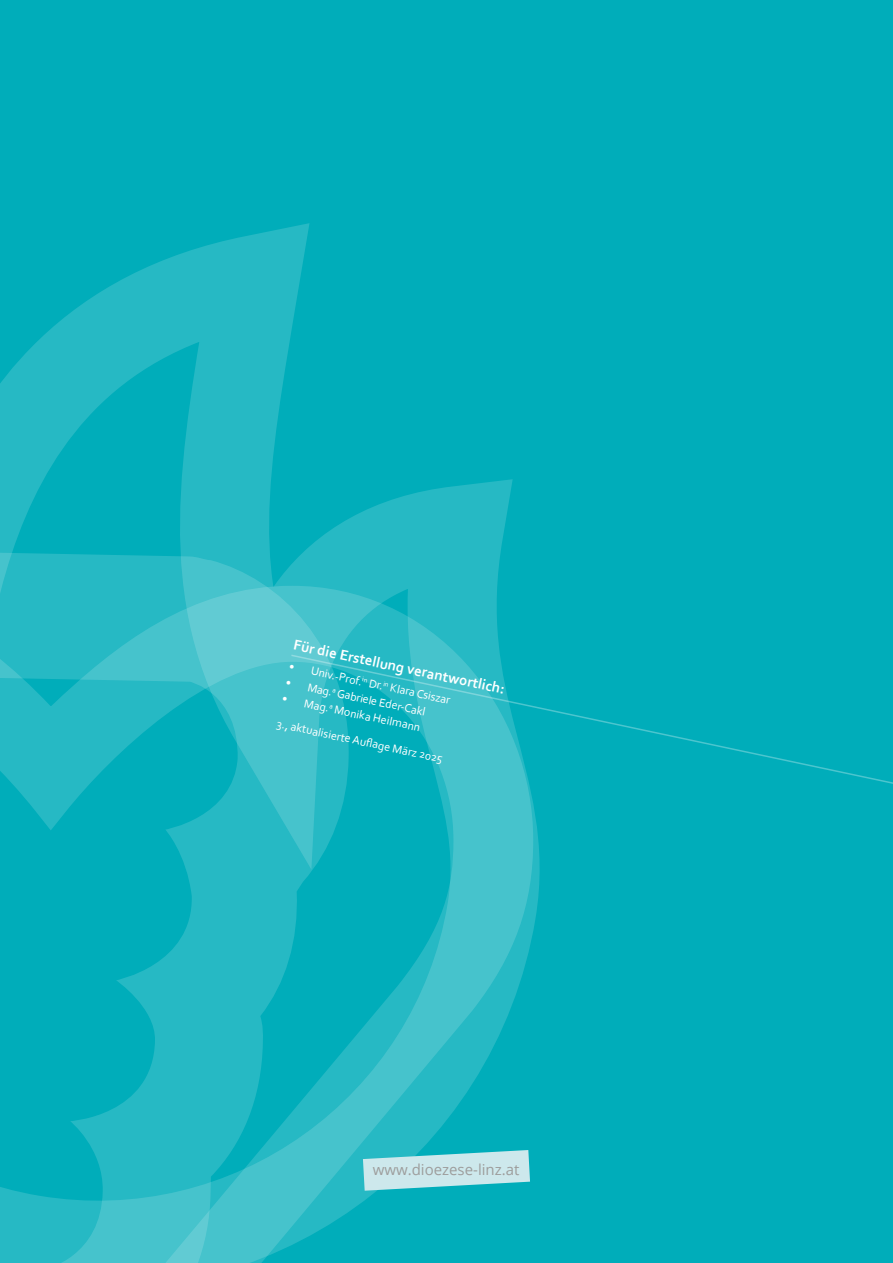
<style>
.page{position:relative;width:893px;height:1263px;background:#00adba}
.page>*{position:absolute;margin:0;border:0;box-sizing:border-box;transform-origin:0 0}
.t1{font:700 15px "Corbel";color:#fff}
.t2{font:15px "Open Sans";color:#9d9d9c}
.t3{font:12px/25.5px "Corbel";color:#fff}
</style>
<div class="page">
<svg style="left:351px;top:479px;width:189px;height:441px"></svg>
<svg style="left:0;top:223px;width:351px;height:361px;fill:#26b9c4"></svg>
<svg style="left:0;top:584px;width:535px;height:679px"></svg>
<svg style="left:363px;top:1150px;width:167px;height:41px"></svg>
<svg style="left:290px;top:653px;width:603px;height:150px"></svg>
<p class="t1" style="left:296px;top:635px;width:217px;rotate:12deg">Für die Erstellung verantwortlich:</p>
<p class="t3" style="left:292px;top:653px;width:166px;rotate:12deg">• Univ.-Prof.<sup>in</sup> Dr.<sup>in</sup> Klara Csiszar</p>
<p class="t3" style="left:289px;top:669px;width:144px;rotate:12deg">• Mag.<sup>a</sup> Gabriele Eder-Cakl</p>
<p class="t3" style="left:285px;top:685px;width:171px;rotate:12deg">• Mag.<sup>a</sup> Monika Heilmann<br>3., aktualisierte Aufl age März 2025</p>
<p class="t2" style="left:373px;top:1159px;width:148px">www.dioezese-linz.at</p>
</div>
